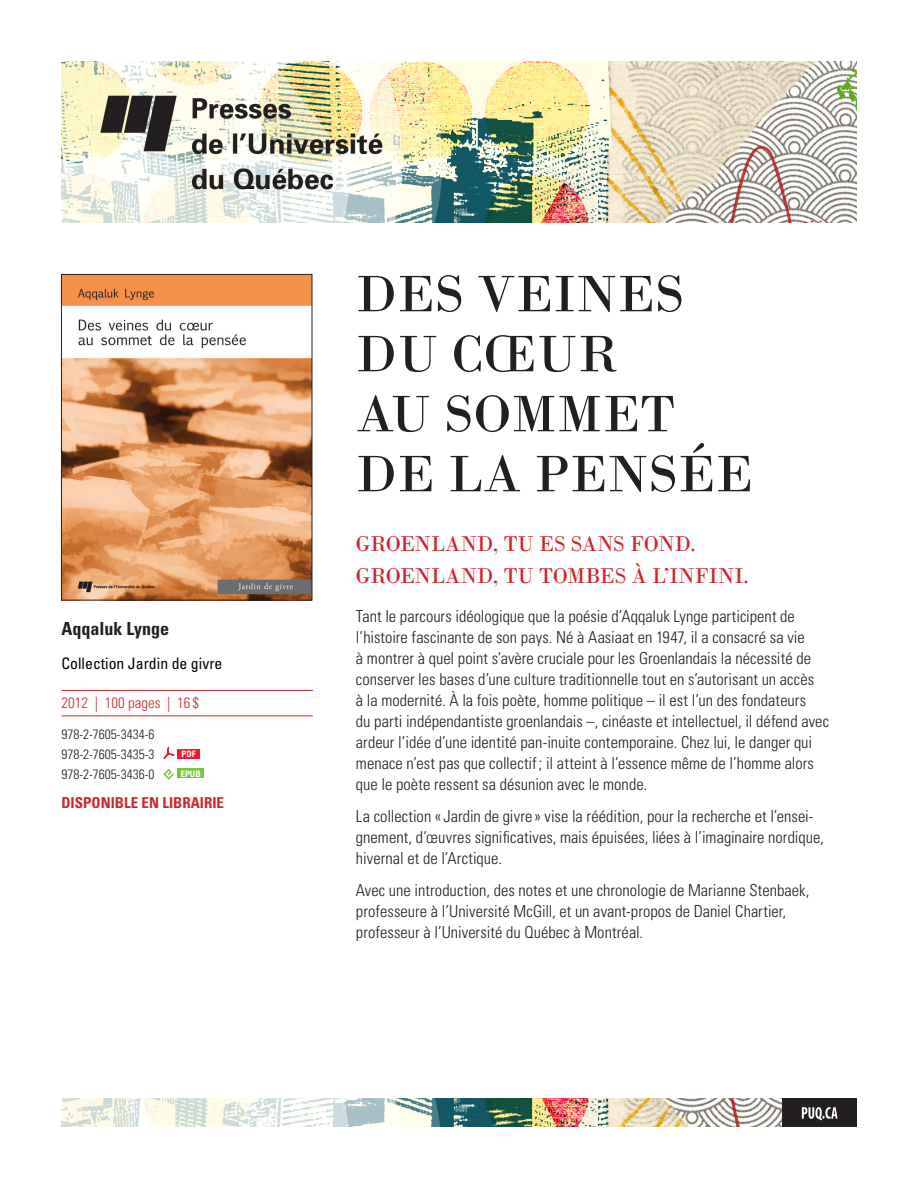
<style>
.page{position:relative;width:918px;height:1188px;background:#fff}
.page>*{position:absolute;margin:0;border:0;box-sizing:border-box;transform-origin:0 0}
.Titre{font:54px/60px "Bodoni";color:#231f20}
.Phrase_accent{font:22.5px "Bodoni";color:#d1232a;scale:.95 1}
.auteur{font:700 condensed 18px "Univers LT Std";color:#231f20}
.Texte_promo{font:300 condensed 16.5px/21px "Univers LT Std";color:#231f20}
.collection{font:condensed 15.75px "Univers LT Std";color:#000}
.Statut{font:700 condensed 15px "Univers LT Std";color:#ce272a}
.année___pages___prix{font:300 condensed 15px "Univers LT Std";color:#ce272a}
.ISBN___PDF___EPUB{font:300 condensed 13.5px "Univers LT Std";color:#231f20}
.t1{font:700 condensed 8.85px "Univers LT Std";color:#fff}
</style>
<div class="page">
<img style="left:62px;top:1098px;width:720px;height:28px">
<div style="left:782px;top:1098px;width:75px;height:29px;background:#231f20"></div>
<svg style="left:802px;top:1107px;width:36px;height:13px"></svg>
<img style="left:62px;top:61px;width:794px;height:161px">
<img style="left:63px;top:276px;width:247px;height:322px">
<div style="left:61px;top:274px;width:251px;height:326px;border:1px solid #231f20"></div>
<hr style="left:62px;top:690px;width:251px;height:1px;background:#ce272a">
<hr style="left:62px;top:715px;width:251px;height:1px;background:#ce272a">
<svg style="left:163px;top:747px;width:11px;height:13px"></svg>
<div style="left:177px;top:749px;width:23px;height:9px;background:#ee1b2c"></div>
<svg style="left:163px;top:769px;width:11px;height:11px"></svg>
<div style="left:177px;top:769px;width:27px;height:9px;background:#7bc142"></div>
<p class="auteur" style="left:62px;top:617px;width:109px">Aqqaluk Lynge</p>
<p class="collection" style="left:62px;top:654px;width:162px">Collection Jardin de givre</p>
<p class="année___pages___prix" style="left:62px;top:694px;width:139px">2012 | 100 pages | 16 $</p>
<p class="ISBN___PDF___EPUB" style="left:62px;top:726px;width:94px">978-2-7605-3434-6</p>
<p class="ISBN___PDF___EPUB" style="left:62px;top:746px;width:94px">978-2-7605-3435-3</p>
<p class="ISBN___PDF___EPUB" style="left:62px;top:767px;width:94px">978-2-7605-3436-0</p>
<p class="Statut" style="left:62px;top:793px;width:164px">DISPONIBLE EN LIBRAIRIE</p>
<p class="t1" style="left:182px;top:748px;width:16px">PDF</p>
<p class="t1" style="left:181px;top:768px;width:22px">EPUB</p>
<p class="Titre" style="left:356px;top:264px;width:399px">DES VEINES<br>DU CŒUR<br>AU SOMMET<br>DE LA PENSÉE</p>
<p class="Phrase_accent" style="left:356px;top:531px;width:359px">GROENLAND, TU ES SANS FOND.</p>
<p class="Phrase_accent" style="left:356px;top:562px;width:415px">GROENLAND, TU TOMBES À L’INFINI.</p>
<p class="Texte_promo" style="left:356px;top:605px;width:475px">Tant le parcours idéologique que la poésie d’Aqqaluk Lynge participent de l’histoire fascinante de son pays. Né à Aasiaat en 1947, il a consacré sa vie<br>à montrer à quel point s’avère cruciale pour les Groenlandais la nécessité de conserver les bases d’une culture traditionnelle tout en s’autorisant un accès<br>à la modernité. À la fois poète, homme politique – il est l’un des fondateurs<br>du parti indépendantiste groenlandais –, cinéaste et intellectuel, il défend avec ardeur l’idée d’une identité pan-inuite contemporaine. Chez lui, le danger qui menace n’est pas que collectif; il atteint à l’essence même de l’homme alors que le poète ressent sa désunion avec le monde.</p>
<p class="Texte_promo" style="left:356px;top:806px;width:469px">La collection « Jardin de givre » vise la réédition, pour la recherche et l’ensei&shy;gnement, d’œuvres significatives, mais épuisées, liées à l’imaginaire nordique, hivernal et de l’Arctique.</p>
<p class="Texte_promo" style="left:356px;top:880px;width:455px">Avec une introduction, des notes et une chronologie de Marianne Stenbaek, professeure à l’Université McGill, et un avant-propos de Daniel Chartier, professeur à l’Université du Québec à Montréal.</p>
</div>
